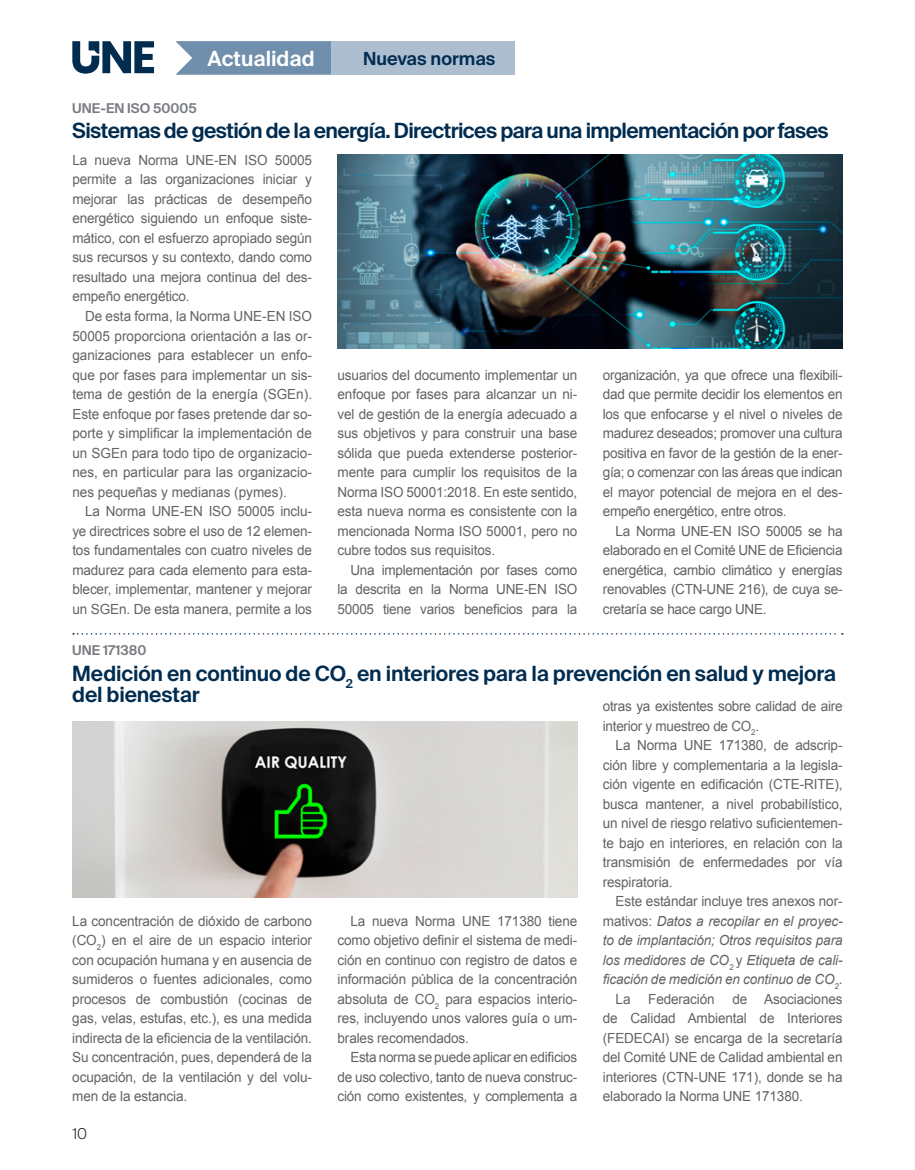
<style>
.page{position:relative;width:915px;height:1170px;background:#fff}
.page>*{position:absolute;margin:0;border:0;box-sizing:border-box;transform-origin:0 0}
.t1{font:600 21px/21px "Suisse Intl";letter-spacing:-.02em;color:#002c50}
.t2{font:600 20.85px "Suisse Intl";color:#fff}
.t3{font:600 18px "Suisse Intl";color:#002c50}
.t4{font:300 15px "Suisse Intl";color:#231f20}
.t5{font:13.95px/19.5px "Arial";letter-spacing:-.01em;color:#636366;text-align:justify}
.t6{font:italic 13.95px "Arial";letter-spacing:-.01em;color:#636366}
.t7{font:600 13.5px "Suisse Intl";color:#787b80}
.s1{font-style:normal}
</style>
<div class="page">
<svg style="left:73px;top:633px;width:769px;height:1px"></svg>
<svg style="left:175px;top:41px;width:156px;height:34px"></svg>
<div style="left:331px;top:41px;width:183px;height:34px;background:#adbed1"></div>
<img style="left:337px;top:154px;width:505px;height:195px">
<img style="left:72px;top:721px;width:505px;height:176px">
<svg style="left:72px;top:41px;width:82px;height:33px"></svg>
<h2 class="t2" style="left:207px;top:47px;width:109px">Actualidad</h2>
<p class="t3" style="left:363px;top:48px;width:134px">Nuevas normas</p>
<p class="t7" style="left:72px;top:100px;width:126px">UNE-EN ISO 50005</p>
<h1 class="t1" style="left:72px;top:120px;width:757px">Sistemas de gestión de la energía. Directrices para una implementación por fases</h1>
<p class="t5" style="left:72px;top:150px;width:241px">La nueva Norma UNE-EN ISO 50005 permite a las organizaciones iniciar y mejorar las prácticas de desempeño energético siguiendo un enfoque siste&shy;mático, con el esfuerzo apropiado según sus recursos y su contexto, dando como resultado una mejora continua del des&shy;empeño energético.</p>
<p class="t5" style="left:72px;top:306px;width:241px;text-indent:13px">De esta forma, la Norma UNE-EN ISO 50005 proporciona orientación a las or&shy;ganizaciones para establecer un enfo&shy;que por fases para implementar un sis&shy;tema de gestión de la energía (SGEn).<br>Este enfoque por fases pretende dar so&shy;porte y simplificar la implementación de un SGEn para todo tipo de organizacio&shy;nes, en particular para las organizacio&shy;nes pequeñas y medianas (pymes).</p>
<p class="t5" style="left:72px;top:501px;width:241px;text-indent:13px">La Norma UNE-EN ISO 50005 inclu&shy;ye directrices sobre el uso de 12 elemen&shy;tos fundamentales con cuatro niveles de madurez para cada elemento para esta&shy;blecer, implementar, mantener y mejorar un SGEn. De esta manera, permite a los</p>
<p class="t5" style="left:337px;top:365px;width:241px">usuarios del documento implementar un enfoque por fases para alcanzar un ni&shy;vel de gestión de la energía adecuado a sus objetivos y para construir una base sólida que pueda extenderse posterior&shy;mente para cumplir los requisitos de la Norma ISO 50001:2018. En este sentido, esta nueva norma es consistente con la mencionada Norma ISO 50001, pero no cubre todos sus requisitos.</p>
<p class="t5" style="left:337px;top:560px;width:241px;text-indent:13px">Una implementación por fases como la descrita en la Norma UNE-EN ISO 50005 tiene varios beneficios para la</p>
<p class="t5" style="left:602px;top:365px;width:241px">organización, ya que ofrece una flexibili&shy;dad que permite decidir los elementos en los que enfocarse y el nivel o niveles de madurez deseados; promover una cultura positiva en favor de la gestión de la ener&shy;gía; o comenzar con las áreas que indican el mayor potencial de mejora en el des&shy;empeño energético, entre otros.</p>
<p class="t5" style="left:602px;top:521px;width:241px;text-indent:13px">La Norma UNE-EN ISO 50005 se ha elaborado en el Comité UNE de Eficiencia energética, cambio climático y energías renovables (CTN-UNE 216), de cuya se&shy;cretaría se hace cargo UNE.</p>
<p class="t7" style="left:72px;top:642px;width:75px">UNE 171380</p>
<h1 class="t1" style="left:72px;top:663px;width:765px">Medición en continuo de CO<sub>2</sub> en interiores para la prevención en salud y mejora del bienestar</h1>
<p class="t5" style="left:602px;top:696px;width:241px">otras ya existentes sobre calidad de aire interior y muestreo de CO<sub>2</sub>.</p>
<p class="t5" style="left:602px;top:735px;width:241px;text-indent:13px">La Norma UNE 171380, de adscrip&shy;ción libre y complementaria a la legisla&shy;ción vigente en edificación (CTE-RITE), busca mantener, a nivel probabilístico, un nivel de riesgo relativo suficientemen&shy;te bajo en interiores, en relación con la transmisión de enfermedades por vía respiratoria.</p>
<p class="t5" style="left:615px;top:891px;width:228px">Este estándar incluye tres anexos nor-</p>
<p class="t6" style="left:602px;top:911px;width:241px"><span class="s1">mativos:</span> Datos a recopilar en el proyec-</p>
<p class="t6" style="left:602px;top:931px;width:241px">to de implantación; Otros requisitos para</p>
<p class="t6" style="left:602px;top:950px;width:241px">los medidores de CO<sub>2</sub> <span class="s1">y</span> Etiqueta de cali-</p>
<p class="t6" style="left:602px;top:970px;width:241px">ficación de medición en continuo de CO<sub>2</sub><span class="s1">.</span></p>
<p class="t5" style="left:615px;top:989px;width:16px">La</p>
<p class="t5" style="left:648px;top:989px;width:68px">Federación</p>
<p class="t5" style="left:337px;top:911px;width:241px;text-indent:13px">La nueva Norma UNE 171380 tiene como objetivo definir el sistema de medi&shy;ción en continuo con registro de datos e información pública de la concentración absoluta de CO<sub>2</sub> para espacios interio&shy;res, incluyendo unos valores guía o um&shy;brales recomendados.</p>
<p class="t5" style="left:337px;top:1047px;width:241px;text-indent:13px">Esta norma se puede aplicar en edificios de uso colectivo, tanto de nueva construc&shy;ción como existentes, y complementa a</p>
<p class="t5" style="left:72px;top:911px;width:241px">La concentración de dióxido de carbono (CO<sub>2</sub>) en el aire de un espacio interior con ocupación humana y en ausencia de sumideros o fuentes adicionales, como procesos de combustión (cocinas de gas, velas, estufas, etc.), es una medida indirecta de la eficiencia de la ventilación.<br>Su concentración, pues, dependerá de la ocupación, de la ventilación y del volu&shy;men de la estancia.</p>
<p class="t5" style="left:602px;top:989px;width:241px;text-indent:129px">de Asociaciones de Calidad Ambiental de Interiores (FEDECAI) se encarga de la secretaría del Comité UNE de Calidad ambiental en interiores (CTN-UNE 171), donde se ha elaborado la Norma UNE 171380.</p>
<p class="t4" style="left:72px;top:1124px;width:16px">10</p>
</div>
